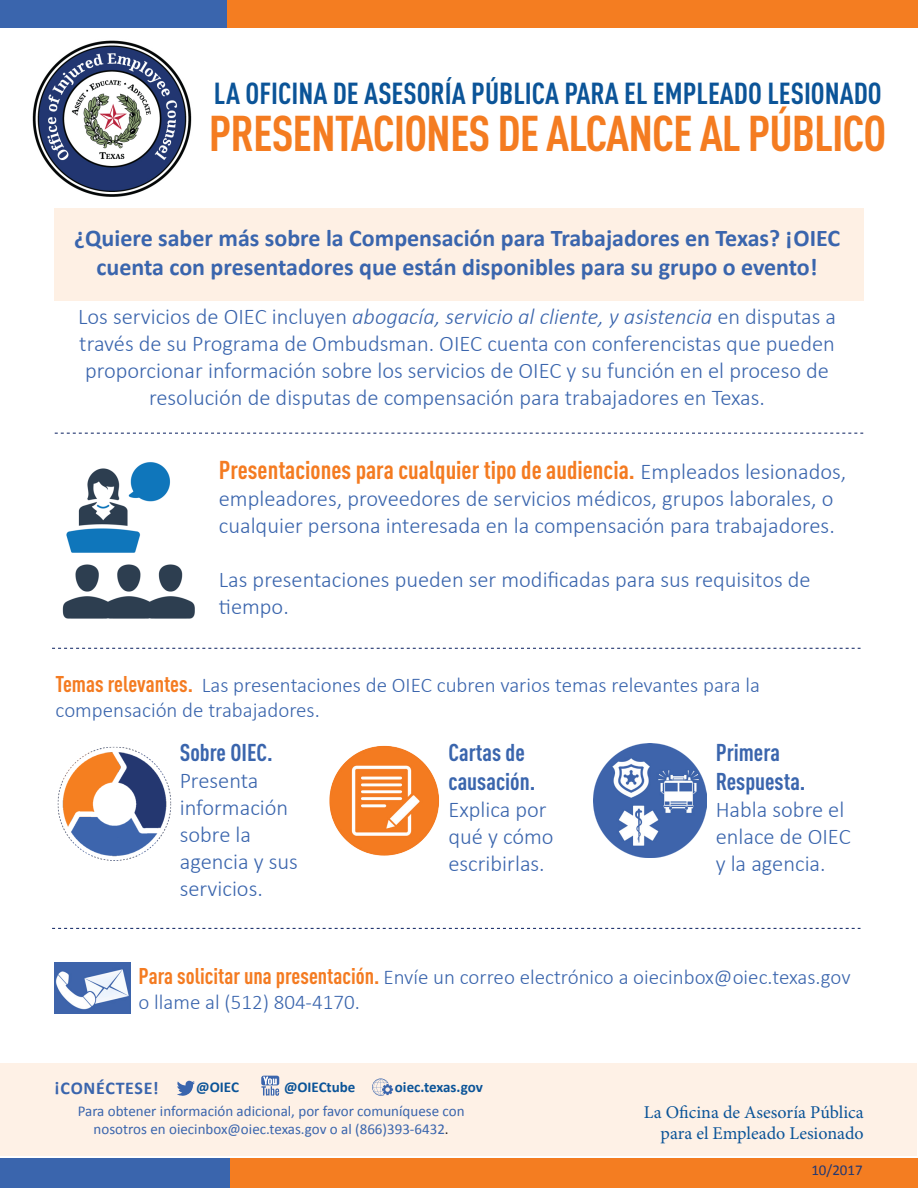
<style>
.page{position:relative;width:918px;height:1188px;background:#fff}
.page>*{position:absolute;margin:0;border:0;box-sizing:border-box;transform-origin:0 0}
.t1{font:700 49.5px "DIN Cond";letter-spacing:-.02em;color:#f47c21}
.t2{font:700 30px "DIN Cond";color:#0b5498}
.t3{font:700 25.5px "DIN Cond";color:#f47b21}
.t4{font:700 24px/28.8px "Calibri";color:#3a65ad;text-align:center}
.t5{font:700 24px/28.8px "DIN Cond";color:#3a65ad}
.t6{font:300 22.5px/27px "Calibri";color:#3a65ad}
.t7{font:300 21px/25.2px "Calibri";color:#3a65ad}
.t8{font:18px/21.6px "Minion Pro";color:#0b5498;text-align:right}
.t9{font:700 18px "Calibri";letter-spacing:.04em;color:#3a65ad}
.t10{font:15px/18px "Calibri";color:#3a65ad;text-align:center}
.t11{font:700 15px "Calibri";color:#0b5498}
.t12{font:15px "Calibri";color:#223771}
.s1{font-style:italic}
.s2{font-family:"Calibri";font-weight:300;font-size:22.5px;color:#3a65ad}
.s3{font-family:"DIN Cond";font-weight:700;font-size:22.5px;color:#f47b21}
.s4{color:#231f20}
</style>
<div class="page">
<img style="left:57px;top:746px;width:115px;height:115px">
<img style="left:62px;top:462px;width:133px;height:157px">
<div style="left:54px;top:208px;width:810px;height:93px;background:#fef0e4"></div>
<img style="left:32px;top:40px;width:160px;height:157px">
<div style="left:0;top:0;width:918px;height:28px;background:#3a65ad"></div>
<div style="left:228px;top:0;width:690px;height:28px;background:#f47d21"></div>
<div style="left:0;top:1159px;width:918px;height:29px;background:#3a65ad"></div>
<div style="left:231px;top:1159px;width:687px;height:29px;background:#f47d21"></div>
<img style="left:54px;top:962px;width:77px;height:51px">
<img style="left:329px;top:745px;width:110px;height:111px">
<img style="left:593px;top:744px;width:114px;height:113px">
<svg style="left:52px;top:648px;width:809px;height:1px"></svg>
<svg style="left:52px;top:928px;width:809px;height:1px"></svg>
<svg style="left:55px;top:433px;width:808px;height:1px"></svg>
<div style="left:0;top:1063px;width:916px;height:93px;background:#fef1e6"></div>
<svg style="left:177px;top:1081px;width:18px;height:15px"></svg>
<svg style="left:261px;top:1076px;width:18px;height:20px"></svg>
<svg style="left:372px;top:1078px;width:21px;height:18px"></svg>
<p class="t2" style="left:214px;top:75px;width:669px">LA OFICINA DE ASESORÍA PÚBLICA PARA EL EMPLEADO LESIONADO</p>
<p class="t1" style="left:209px;top:103px;width:679px">PRESENTACIONES DE ALCANCE AL PÚBLICO</p>
<p class="t4" style="left:74px;top:224px;width:768px">¿Quiere saber más sobre la Compensación para Trabajadores en Texas? ¡OIEC cuenta con presentadores que están disponibles para su grupo o evento!</p>
<p class="t6" style="left:78px;top:303px;width:759px;text-align:center">Los servicios de OIEC incluyen <span class="s1">abogacía, servicio al cliente, y asistencia</span> en disputas a través de su Programa de Ombudsman. OIEC cuenta con conferencistas que pueden proporcionar información sobre los servicios de OIEC y su función en el proceso de resolución de disputas de compensación para trabajadores en Texas.</p>
<p class="t3" style="left:219px;top:455px;width:629px">Presentaciones para cualquier tipo de audiencia. <span class="s2">Empleados lesionados,</span></p>
<p class="t6" style="left:219px;top:485px;width:618px">empleadores, proveedores de servicios médicos, grupos laborales, o cualquier persona interesada en la compensación para trabajadores.</p>
<p class="t6" style="left:219px;top:566px;width:593px">Las presentaciones pueden ser modificadas para sus requisitos de tiempo.</p>
<p class="t7" style="left:56px;top:672px;width:706px"><span class="s3">Temas relevantes.</span> Las presentaciones de OIEC cubren varios temas relevantes para la compensación de trabajadores.</p>
<p class="t5" style="left:180px;top:737px;width:95px">Sobre OIEC.</p>
<p class="t6" style="left:180px;top:767px;width:120px">Presenta información sobre la agencia y sus servicios.</p>
<p class="t5" style="left:448px;top:737px;width:88px">Cartas de causación.</p>
<p class="t6" style="left:448px;top:796px;width:107px">Explica por qué y cómo escribirlas.</p>
<p class="t5" style="left:716px;top:737px;width:91px">Primera<br>Respuesta.</p>
<p class="t6" style="left:716px;top:796px;width:137px">Habla sobre el enlace de OIEC y la agencia.</p>
<p class="t7" style="left:139px;top:964px;width:714px"><span class="s3">Para solicitar una presentación.</span> Envíe un correo electrónico a oiecinbox@oiec.texas.gov o llame al (512) 804-4170.</p>
<p class="t9" style="left:54px;top:1077px;width:106px">¡CONÉCTESE!</p>
<p class="t11" style="left:196px;top:1077px;width:44px">@OIEC</p>
<p class="t11" style="left:284px;top:1077px;width:73px">@OIECtube</p>
<p class="t11" style="left:395px;top:1077px;width:89px">oiec.texas.gov</p>
<p class="t10" style="left:78px;top:1102px;width:388px">Para obtener información adicional, por favor comuníquese con nosotros en oiecinbox@oiec.texas.gov o al (866)393-6432<span class="s4">.</span></p>
<p class="t8" style="left:644px;top:1101px;width:221px">La Oficina de Asesoría Pública para el Empleado Lesionado</p>
<p class="t12" style="left:811px;top:1161px;width:53px">10/2017</p>
</div>
